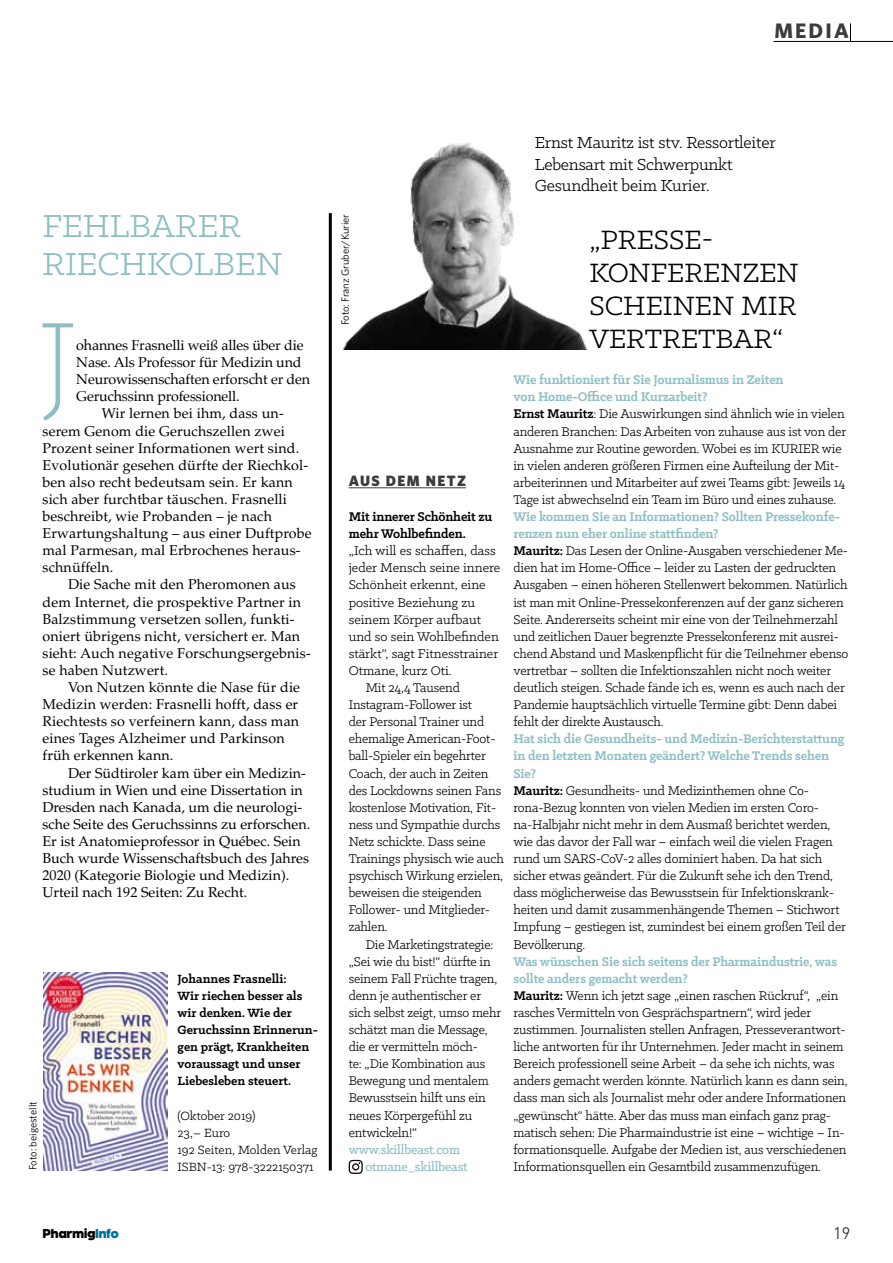
<style>
.page{position:relative;width:893px;height:1263px;background:#fff}
.page>*{position:absolute;margin:0;border:0;box-sizing:border-box;transform-origin:0 0}
.t1{font:300 126.6px "Klinic Slab";color:#8bbfc3}
.t2{font:36px/37.5px "Klinic Slab";color:#8bbfc3}
.t3{font:30px/33px "Klinic Slab";color:#000}
.t4{font:700 21px "Whitney";letter-spacing:.1em;color:#3c3c3b}
.t5{font:18px/21.6px "Klinic Slab";letter-spacing:-.01em;color:#000}
.t6{font:16.5px "DIN";color:#3c3c3b}
.t7{font:900 15px "Whitney";letter-spacing:.1em;color:#3c3c3b}
.t8{font:14.25px/17.1px "Klinic Slab";letter-spacing:-.01em;color:#000}
.t9{font:14.25px/17.1px "Palatino LT Std";letter-spacing:.01em;color:#000}
.t10{font:14.25px/17.1px "Palatino";letter-spacing:-.01em;color:#000}
.t11{font:700 14.25px/17.1px "Klinic Slab";letter-spacing:-.01em;color:#000}
.t12{font:500 14.25px/17.1px "Klinic Slab";letter-spacing:-.01em;color:#8bbfc3}
.t13{font:700 13.5px/17.1px "Klinic Slab";color:#000}
.t14{font:13.5px/17.1px "Klinic Slab";color:#000}
.t15{font:800 12px "Kessel 105";letter-spacing:-.05em;color:#000}
.t16{font:10.5px "Whitney";color:#000}
.s1{font-weight:700;color:#8bbfc3}
.s2{font-weight:700}
.s3{color:#00709a}
</style>
<div class="page">
<img style="left:328px;top:142px;width:260px;height:208px">
<hr style="left:774px;top:41px;width:119px;height:1px;background:#000">
<svg style="left:850px;top:23px;width:1px;height:18px"></svg>
<hr style="left:329px;top:213px;width:3px;height:957px;background:#000">
<img style="left:43px;top:972px;width:125px;height:199px">
<svg style="left:349px;top:1160px;width:14px;height:14px"></svg>
<hr style="left:349px;top:487px;width:117px;height:1px;background:#3c3c3b">
<h3 class="t4" style="left:774px;top:17px;width:76px">MEDIA</h3>
<h2 class="t2" style="left:43px;top:207px;width:241px">FEHLBARER<br>RIECHKOLBEN</h2>
<h1 class="t1" style="left:39px;top:282px;width:38px">J</h1>
<p class="t10" style="left:76px;top:336px;width:235px">ohannes Frasnelli weiß alles über die Nase. Als Professor für Medizin und Neurowissenschaften erforscht er den Geruchssinn professionell.</p>
<p class="t9" style="left:43px;top:405px;width:271px;text-indent:59px">Wir lernen bei ihm, dass un&shy;serem Genom die Geruchszellen zwei Prozent seiner Informationen wert sind.<br>Evolutionär gesehen dürfte der Riechkol&shy;ben also recht bedeutsam sein. Er kann sich aber furchtbar täuschen. Frasnelli beschreibt, wie Probanden – je nach Erwartungshaltung – aus einer Duftprobe mal Parmesan, mal Erbrochenes heraus&shy;schnüffeln.</p>
<p class="t9" style="left:43px;top:576px;width:270px;text-indent:26px">Die Sache mit den Pheromonen aus dem Internet, die prospektive Partner in Balzstimmung versetzen sollen, funkti&shy;oniert übrigens nicht, versichert er. Man sieht: Auch negative Forschungsergebnis&shy;se haben Nutzwert.</p>
<p class="t9" style="left:43px;top:679px;width:259px;text-indent:26px">Von Nutzen könnte die Nase für die Medizin werden: Frasnelli hofft, dass er Riechtests so verfeinern kann, dass man eines Tages Alzheimer und Parkinson früh erkennen kann.</p>
<p class="t9" style="left:43px;top:764px;width:269px;text-indent:26px">Der Südtiroler kam über ein Medizin&shy;studium in Wien und eine Dissertation in Dresden nach Kanada, um die neurologi&shy;sche Seite des Geruchssinns zu erforschen.<br>Er ist Anatomieprofessor in Québec. Sein Buch wurde Wissenschaftsbuch des Jahres 2020 (Kategorie Biologie und Medizin).<br>Urteil nach 192 Seiten: Zu Recht.</p>
<p class="t16" style="left:26px;top:1170px;width:70px;rotate:-90deg">Foto: beigestellt</p>
<p class="t13" style="left:178px;top:970px;width:142px">Johannes Frasnelli:<br>Wir riechen besser als wir denken. Wie der<br>Geruchssinn Erinnerun&shy;gen prägt, Krankheiten voraussagt und unser<br>Liebesleben steuert.</p>
<p class="t14" style="left:178px;top:1106px;width:141px">(Oktober 2019)<br>23,– Euro<br>192 Seiten, Molden Verlag<br>ISBN-13: 978-3222150371</p>
<p class="t16" style="left:338px;top:325px;width:113px;rotate:-90deg">Foto: Franz Gruber/Kurier</p>
<p class="t5" style="left:535px;top:131px;width:243px">Ernst Mauritz ist stv. Ressortleiter<br>Lebensart mit Schwerpunkt<br>Gesundheit beim Kurier.</p>
<h3 class="t3" style="left:589px;top:222px;width:211px">„PRESSE-<br>KONFERENZEN<br>SCHEINEN MIR<br>VERTRETBAR“</h3>
<p class="t7" style="left:349px;top:470px;width:119px">AUS DEM NETZ</p>
<p class="t11" style="left:349px;top:508px;width:145px">Mit innerer Schönheit zu mehr Wohlbefinden.</p>
<p class="t8" style="left:349px;top:542px;width:148px">„Ich will es schaffen, dass</p>
<p class="t8" style="left:349px;top:559px;width:153px">jeder Mensch seine innere</p>
<p class="t8" style="left:349px;top:576px;width:139px">Schönheit erkennt, eine</p>
<p class="t8" style="left:349px;top:593px;width:128px">positive Beziehung zu</p>
<p class="t8" style="left:349px;top:610px;width:134px">seinem Körper aufbaut</p>
<p class="t8" style="left:349px;top:627px;width:152px">und so sein Wohlbefinden</p>
<p class="t8" style="left:349px;top:644px;width:151px">stärkt“, sagt Fitnesstrainer</p>
<p class="t8" style="left:349px;top:662px;width:105px">Otmane, kurz Oti.</p>
<p class="t8" style="left:366px;top:679px;width:96px">Mit 24,4 Tausend</p>
<p class="t8" style="left:349px;top:696px;width:125px">Instagram-Follower ist</p>
<p class="t8" style="left:349px;top:713px;width:137px">der Personal Trainer und</p>
<p class="t8" style="left:349px;top:730px;width:148px">ehemalige American-Foot-</p>
<p class="t8" style="left:349px;top:747px;width:139px">ball-Spieler ein begehrter</p>
<p class="t8" style="left:349px;top:764px;width:141px">Coach, der auch in Zeiten</p>
<p class="t8" style="left:349px;top:781px;width:154px">des Lockdowns seinen Fans</p>
<p class="t8" style="left:349px;top:798px;width:149px">kostenlose Motivation, Fit-</p>
<p class="t8" style="left:349px;top:815px;width:153px">ness und Sympathie durchs</p>
<p class="t8" style="left:349px;top:833px;width:138px">Netz schickte. Dass seine</p>
<p class="t8" style="left:349px;top:850px;width:157px">Trainings physisch wie auch</p>
<p class="t8" style="left:349px;top:867px;width:156px">psychisch Wirkung erzielen,</p>
<p class="t8" style="left:349px;top:884px;width:135px">beweisen die steigenden</p>
<p class="t8" style="left:349px;top:901px;width:143px">Follower- und Mitglieder-</p>
<p class="t8" style="left:349px;top:918px;width:40px">zahlen.</p>
<p class="t8" style="left:366px;top:935px;width:129px">Die Marketingstrategie:</p>
<p class="t8" style="left:349px;top:952px;width:144px">„Sei wie du bist!“ dürfte in</p>
<p class="t8" style="left:349px;top:969px;width:150px">seinem Fall Früchte tragen,</p>
<p class="t8" style="left:349px;top:986px;width:134px">denn je authentischer er</p>
<p class="t8" style="left:349px;top:1004px;width:154px">sich selbst zeigt, umso mehr</p>
<p class="t8" style="left:349px;top:1021px;width:141px">schätzt man die Message,</p>
<p class="t8" style="left:349px;top:1038px;width:131px">die er vermitteln möch-</p>
<p class="t8" style="left:349px;top:1055px;width:138px">te: „Die Kombination aus</p>
<p class="t8" style="left:349px;top:1072px;width:142px">Bewegung und mentalem</p>
<p class="t8" style="left:349px;top:1089px;width:139px">Bewusstsein hilft uns ein</p>
<p class="t8" style="left:349px;top:1106px;width:125px">neues Körpergefühl zu</p>
<p class="t8" style="left:349px;top:1123px;width:70px">entwickeln!“</p>
<p class="t12" style="left:365px;top:1140px;width:104px;text-indent:-17px">www.skillbeast.com otmane_skillbeast</p>
<p class="t8" style="left:513px;top:371px;width:334px"><span class="s1">Wie funktioniert für Sie Journalismus in Zeiten<br>von Home-Office und Kurzarbeit?<br></span><span class="s2">Ernst Mauritz</span>: Die Auswirkungen sind ähnlich wie in vielen anderen Branchen: Das Arbeiten von zuhause aus ist von der Ausnahme zur Routine geworden. Wobei es im KURIER wie in vielen anderen größeren Firmen eine Aufteilung der Mit&shy;arbeiterinnen und Mitarbeiter auf zwei Teams gibt: Jeweils 14<br>Tage ist abwechselnd ein Team im Büro und eines zuhause.</p>
<p class="t8" style="left:513px;top:508px;width:336px"><span class="s1">Wie kommen Sie an Informationen? Sollten Pressekonfe&shy;renzen nun eher online stattfinden?<br></span><span class="s2">Mauritz:</span> Das Lesen der Online-Ausgaben verschiedener Me&shy;dien hat im Home-Office – leider zu Lasten der gedruckten Ausgaben – einen höheren Stellenwert bekommen. Natürlich ist man mit Online-Pressekonferenzen auf der ganz sicheren Seite. Andererseits scheint mir eine von der Teilnehmerzahl und zeitlichen Dauer begrenzte Pressekonferenz mit ausrei&shy;chend Abstand und Maskenpflicht für die Teilnehmer ebenso vertretbar – sollten die Infektionszahlen nicht noch weiter deutlich steigen. Schade fände ich es, wenn es auch nach der Pandemie hauptsächlich virtuelle Termine gibt: Denn dabei fehlt der direkte Austausch.</p>
<p class="t8" style="left:513px;top:730px;width:334px"><span class="s1">Hat sich die Gesundheits- und Medizin-Berichterstattung in den letzten Monaten geändert? Welche Trends sehen Sie?<br></span><span class="s2">Mauritz:</span> Gesundheits- und Medizinthemen ohne Co&shy;rona-Bezug konnten von vielen Medien im ersten Coro&shy;na-Halbjahr nicht mehr in dem Ausmaß berichtet werden, wie das davor der Fall war – einfach weil die vielen Fragen rund um SARS-CoV-2 alles dominiert haben. Da hat sich sicher etwas geändert. Für die Zukunft sehe ich den Trend, dass möglicherweise das Bewusstsein für Infektionskrank&shy;heiten und damit zusammenhängende Themen – Stichwort Impfung – gestiegen ist, zumindest bei einem großen Teil der Bevölkerung.</p>
<p class="t8" style="left:513px;top:952px;width:336px"><span class="s1">Was wünschen Sie sich seitens der Pharmaindustrie, was sollte anders gemacht werden?<br></span><span class="s2">Mauritz:</span> Wenn ich jetzt sage „einen raschen Rückruf“, „ein rasches Vermitteln von Gesprächspartnern“, wird jeder zustimmen. Journalisten stellen Anfragen, Presseverantwort&shy;liche antworten für ihr Unternehmen. Jeder macht in seinem Bereich professionell seine Arbeit – da sehe ich nichts, was anders gemacht werden könnte. Natürlich kann es dann sein, dass man sich als Journalist mehr oder andere Informationen „gewünscht“ hätte. Aber das muss man einfach ganz prag&shy;matisch sehen: Die Pharmaindustrie ist eine – wichtige – In&shy;formationsquelle. Aufgabe der Medien ist, aus verschiedenen Informationsquellen ein Gesamtbild zusammenzufügen.</p>
<p class="t15" style="left:43px;top:1227px;width:78px">Pharmig<span class="s3">Info</span></p>
<p class="t6" style="left:833px;top:1223px;width:19px">19</p>
</div>
